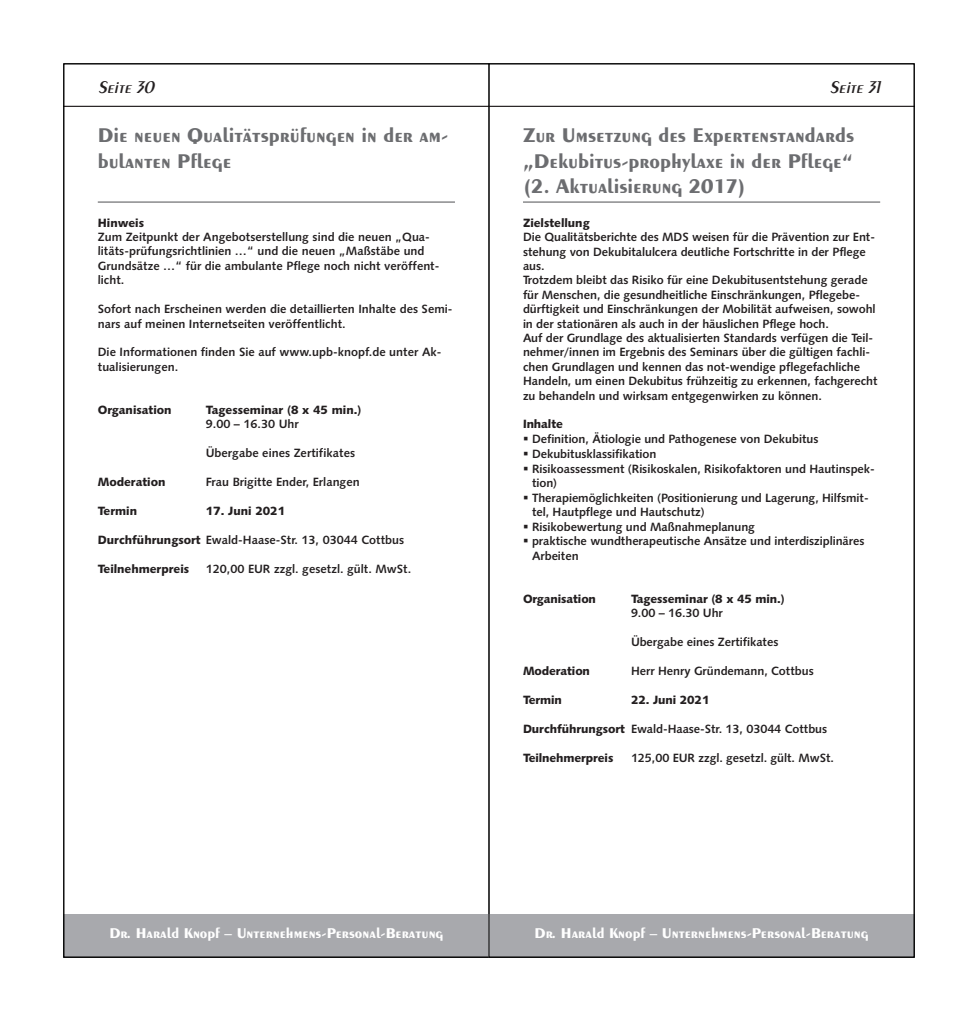
<style>
.page{position:relative;width:978px;height:1021px;background:#fff}
.page>*{position:absolute;margin:0;border:0;box-sizing:border-box;transform-origin:0 0}
.t1{font:700 21px/25.2px "Exotic 350 BT";color:#6c6d70}
.t2{font:italic 600 18px "Exotic 350 BT";color:#231f20}
.t3{font:700 15px "Exotic 350 BT";color:#fff}
.t4{font:12px/14.4px "Humanist 531 BT Bold A";letter-spacing:-.005em;color:#231f20}
.t5{font:12px "Humanist 531 BT Black A";color:#231f20}
.s1{font-family:"Humanist 531 BT Black A"}
</style>
<div class="page">
<div style="left:64px;top:914px;width:425px;height:43px;background:#a8a9ad"></div>
<hr style="left:64px;top:106px;width:425px;height:1px;background:#231f20">
<hr style="left:98px;top:201px;width:357px;height:2px;background:#6c6d70">
<div style="left:489px;top:914px;width:425px;height:43px;background:#a8a9ad"></div>
<hr style="left:523px;top:201px;width:357px;height:2px;background:#6c6d70">
<hr style="left:489px;top:106px;width:425px;height:1px;background:#231f20">
<h2 class="t2" style="left:98px;top:81px;width:61px">Seite 30</h2>
<h2 class="t2" style="left:830px;top:81px;width:55px">Seite 31</h2>
<h1 class="t1" style="left:98px;top:124px;width:352px">Die neuen Qualitätsprüfungen in der am&shy;bulanten Pflege</h1>
<p class="t5" style="left:98px;top:218px;width:48px">Hinweis</p>
<p class="t4" style="left:98px;top:231px;width:343px">Zum Zeitpunkt der Angebotserstellung sind die neuen „Qua&shy;litäts-prüfungsrichtlinien …“ und die neuen „Maßstäbe und Grundsätze …“ für die ambulante Pflege noch nicht veröffent&shy;licht.</p>
<p class="t4" style="left:98px;top:303px;width:356px">Sofort nach Erscheinen werden die detaillierten Inhalte des Semi&shy;nars auf meinen Internetseiten veröffentlicht.</p>
<p class="t4" style="left:98px;top:346px;width:345px">Die Informationen finden Sie auf www.upb-knopf.de unter Ak&shy;tualisierungen.</p>
<p class="t5" style="left:98px;top:405px;width:75px">Organisation</p>
<p class="t5" style="left:206px;top:405px;width:157px">Tagesseminar (8 x 45 min.)</p>
<p class="t4" style="left:206px;top:418px;width:94px">9.00 – 16.30 Uhr</p>
<p class="t4" style="left:206px;top:447px;width:151px">Übergabe eines Zertifikates</p>
<p class="t5" style="left:98px;top:477px;width:69px">Moderation</p>
<p class="t4" style="left:206px;top:476px;width:155px">Frau Brigitte Ender, Erlangen</p>
<p class="t5" style="left:98px;top:506px;width:41px">Termin</p>
<p class="t5" style="left:206px;top:506px;width:81px">17. Juni 2021</p>
<p class="t4" style="left:98px;top:533px;width:308px"><span class="s1">Durchführungsort</span> Ewald-Haase-Str. 13, 03044 Cottbus</p>
<p class="t5" style="left:98px;top:564px;width:93px">Teilnehmerpreis</p>
<p class="t4" style="left:206px;top:562px;width:207px">120,00 EUR zzgl. gesetzl. gült. MwSt.</p>
<h1 class="t1" style="left:523px;top:124px;width:333px;text-align:justify">Zur Umsetzung des Expertenstandards „Dekubitus-prophylaxe in der Pflege“ (2. Aktualisierung 2017)</h1>
<p class="t5" style="left:523px;top:218px;width:68px">Zielstellung</p>
<p class="t4" style="left:523px;top:231px;width:356px">Die Qualitätsberichte des MDS weisen für die Prävention zur Ent&shy;stehung von Dekubitalulcera deutliche Fortschritte in der Pflege aus.<br>Trotzdem bleibt das Risiko für eine Dekubitusentstehung gerade für Menschen, die gesundheitliche Einschränkungen, Pflegebe&shy;dürftigkeit und Einschränkungen der Mobilität aufweisen, sowohl in der stationären als auch in der häuslichen Pflege hoch.<br>Auf der Grundlage des aktualisierten Standards verfügen die Teil&shy;nehmer/innen im Ergebnis des Seminars über die gültigen fachli&shy;chen Grundlagen und kennen das not-wendige pflegefachliche Handeln, um einen Dekubitus frühzeitig zu erkennen, fachgerecht zu behandeln und wirksam entgegenwirken zu können.</p>
<p class="t5" style="left:523px;top:419px;width:41px">Inhalte</p>
<p class="t4" style="left:523px;top:433px;width:297px">▪ Definition, Ätiologie und Pathogenese von Dekubitus</p>
<p class="t4" style="left:523px;top:447px;width:135px">▪ Dekubitusklassifikation</p>
<p class="t4" style="left:532px;top:462px;width:344px;text-indent:-9px">▪ Risikoassessment (Risikoskalen, Risikofaktoren und Hautinspek&shy;tion)</p>
<p class="t4" style="left:532px;top:491px;width:338px;text-indent:-9px">▪ Therapiemöglichkeiten (Positionierung und Lagerung, Hilfsmit&shy;tel, Hautpflege und Hautschutz)</p>
<p class="t4" style="left:523px;top:520px;width:234px">▪ Risikobewertung und Maßnahmeplanung</p>
<p class="t4" style="left:532px;top:535px;width:334px;text-indent:-9px">▪ praktische wundtherapeutische Ansätze und interdisziplinäres<br>Arbeiten</p>
<p class="t5" style="left:523px;top:594px;width:75px">Organisation</p>
<p class="t5" style="left:631px;top:594px;width:155px">Tagesseminar (8 x 45 min.)</p>
<p class="t4" style="left:631px;top:607px;width:93px">9.00 – 16.30 Uhr</p>
<p class="t4" style="left:631px;top:636px;width:149px">Übergabe eines Zertifikates</p>
<p class="t5" style="left:523px;top:666px;width:69px">Moderation</p>
<p class="t4" style="left:631px;top:664px;width:184px">Herr Henry Gründemann, Cottbus</p>
<p class="t5" style="left:523px;top:695px;width:40px">Termin</p>
<p class="t5" style="left:631px;top:695px;width:80px">22. Juni 2021</p>
<p class="t4" style="left:523px;top:722px;width:306px"><span class="s1">Durchführungsort</span> Ewald-Haase-Str. 13, 03044 Cottbus</p>
<p class="t5" style="left:523px;top:752px;width:92px">Teilnehmerpreis</p>
<p class="t4" style="left:631px;top:751px;width:205px">125,00 EUR zzgl. gesetzl. gült. MwSt.</p>
<p class="t3" style="left:109px;top:927px;width:335px">Dr. Harald Knopf – Unternehmens-Personal-Beratung</p>
<p class="t3" style="left:535px;top:927px;width:335px">Dr. Harald Knopf – Unternehmens-Personal-Beratung</p>
</div>
